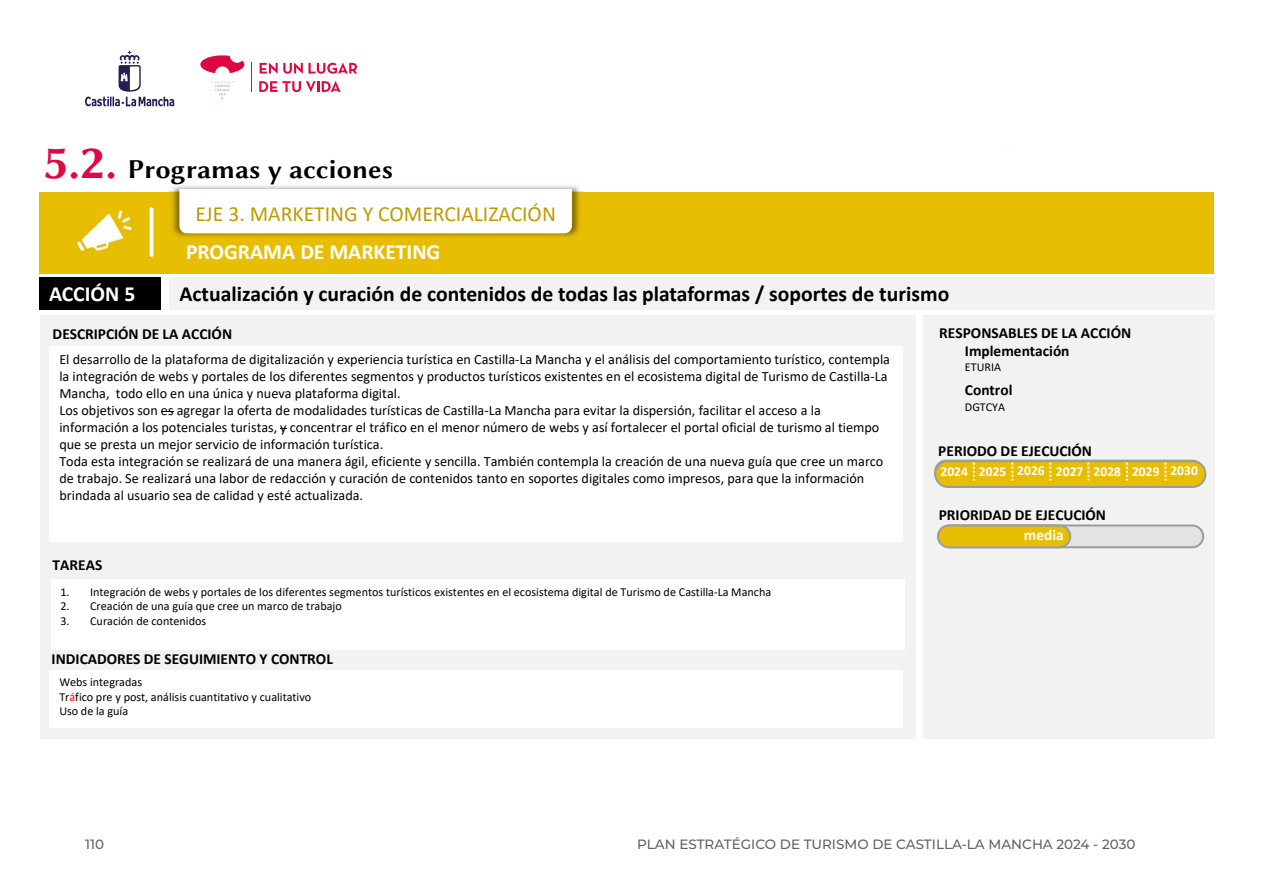
<style>
.page{position:relative;width:1263px;height:893px;background:#fff}
.page>*{position:absolute;margin:0;border:0;box-sizing:border-box;transform-origin:0 0}
.t1{font:27px "Linux Biolinum GB";color:#000}
.t2{font:700 21.6px "Calibri";color:#000}
.t3{font:21.6px "Calibri";color:#be9a02}
.t4{font:700 21.6px "Calibri";color:#fff}
.t5{font:700 15.45px "Calibri";color:#000}
.t6{font:700 15.45px "Calibri";color:#fff}
.t7{font:14.1px/17px "Calibri";color:#000}
.t8{font:500 13.5px "Montserrat";color:#646363}
.t9{font:700 13.5px "Calibri";color:#fff}
.t10{font:12.15px/14.5px "Calibri";color:#000}
.t11{font:12px "Calibri";color:#000}
.s1{font-size:48.6px;color:#df0942}
.s2{color:#f00}
</style>
<div class="page">
<svg style="left:200px;top:55px;width:44px;height:18px"></svg>
<svg style="left:210px;top:81px;width:25px;height:18px"></svg>
<svg style="left:260px;top:63px;width:97px;height:11px"></svg>
<svg style="left:259px;top:81px;width:82px;height:11px"></svg>
<svg style="left:85px;top:51px;width:89px;height:55px"></svg>
<div style="left:923px;top:315px;width:291px;height:423px;background:#f2f2f2"></div>
<div style="left:39px;top:278px;width:122px;height:32px;background:#000"></div>
<div style="left:40px;top:315px;width:875px;height:423px;background:#f2f2f2"></div>
<div style="left:50px;top:346px;width:853px;height:196px;background:#fff"></div>
<svg style="left:161px;top:411px;width:12px;height:1px"></svg>
<div style="left:51px;top:579px;width:853px;height:71px;background:#fff"></div>
<div style="left:40px;top:192px;width:1174px;height:81px;background:#e8be02"></div>
<div style="left:169px;top:277px;width:1045px;height:33px;background:#f2f2f2"></div>
<div style="left:50px;top:670px;width:853px;height:58px;background:#fff"></div>
<hr style="left:150px;top:207px;width:3px;height:50px;background:#fff;border-radius:2px">
<img style="left:169px;top:186px;width:414px;height:51px">
<div style="left:179px;top:189px;width:393px;height:44px;background:#fff"></div>
<img style="left:76px;top:210px;width:56px;height:42px">
<div style="left:939px;top:525px;width:264px;height:22px;background:#e3e3e3;border-radius:11px"></div>
<div style="left:938px;top:524px;width:266px;height:24px;border:2px solid #9d9c9c;border-radius:11px"></div>
<div style="left:938px;top:525px;width:132px;height:22px;background:#e8be02;border-radius:11px"></div>
<div style="left:937px;top:524px;width:134px;height:24px;border:2px solid #9d9c9c;border-radius:11px"></div>
<div style="left:935px;top:461px;width:270px;height:26px;background:#e8be02;border-radius:13px"></div>
<div style="left:934px;top:460px;width:272px;height:28px;border:2px solid #9d9c9c;border-radius:13px"></div>
<svg style="left:973px;top:463px;width:2px;height:17px"></svg>
<svg style="left:1011px;top:463px;width:2px;height:17px"></svg>
<svg style="left:1049px;top:463px;width:2px;height:17px"></svg>
<svg style="left:1087px;top:463px;width:2px;height:17px"></svg>
<svg style="left:1126px;top:463px;width:2px;height:17px"></svg>
<svg style="left:1164px;top:463px;width:2px;height:17px"></svg>
<h1 class="t1" style="left:43px;top:150px;width:351px"><span class="s1">5.2.</span> Programas y acciones</h1>
<h2 class="t3" style="left:195px;top:198px;width:362px">EJE 3. MARKETING Y COMERCIALIZACIÓN</h2>
<h2 class="t4" style="left:49px;top:279px;width:88px">ACCIÓN 5</h2>
<h2 class="t4" style="left:186px;top:237px;width:256px">PROGRAMA DE MARKETING</h2>
<h2 class="t2" style="left:179px;top:279px;width:771px">Actualización y curación de contenidos de todas las plataformas / soportes de turismo</h2>
<p class="t5" style="left:53px;top:323px;width:181px">DESCRIPCIÓN DE LA ACCIÓN</p>
<p class="t7" style="left:59px;top:350px;width:832px">El desarrollo de la plataforma de digitalización y experiencia turística en Castilla-La Mancha y el análisis del comportamiento turístico, contempla la integración de webs y portales de los diferentes segmentos y productos turísticos existentes en el ecosistema digital de Turismo de Castilla-La Mancha, todo ello en una única y nueva plataforma digital.<br>Los objetivos son es agregar la oferta de modalidades turísticas de Castilla-La Mancha para evitar la dispersión, facilitar el acceso a la información a los potenciales turistas, y concentrar el tráfico en el menor número de webs y así fortalecer el portal oficial de turismo al tiempo que se presta un mejor servicio de información turística.<br>Toda esta integración se realizará de una manera ágil, eficiente y sencilla. También contempla la creación de una nueva guía que cree un marco de trabajo. Se realizará una labor de redacción y curación de contenidos tanto en soportes digitales como impresos, para que la información brindada al usuario sea de calidad y esté actualizada.</p>
<p class="t5" style="left:53px;top:554px;width:51px">TAREAS</p>
<p class="t10" style="left:60px;top:584px;width:712px">1. Integración de webs y portales de los diferentes segmentos turísticos existentes en el ecosistema digital de Turismo de Castilla-La Mancha</p>
<p class="t10" style="left:60px;top:599px;width:283px">2. Creación de una guía que cree un marco de trabajo</p>
<p class="t10" style="left:60px;top:613px;width:147px">3. Curación de contenidos</p>
<p class="t5" style="left:52px;top:648px;width:283px">INDICADORES DE SEGUIMIENTO Y CONTROL</p>
<p class="t10" style="left:59px;top:675px;width:253px">Webs integradas<br>Tr<span class="s2">á</span>fico pre y post, análisis cuantitativo y cualitativo<br>Uso de la guía</p>
<p class="t5" style="left:939px;top:322px;width:193px">RESPONSABLES DE LA ACCIÓN</p>
<p class="t5" style="left:965px;top:340px;width:106px">Implementación</p>
<p class="t11" style="left:965px;top:359px;width:38px">ETURIA</p>
<p class="t5" style="left:965px;top:379px;width:49px">Control</p>
<p class="t11" style="left:965px;top:398px;width:42px">DGTCYA</p>
<p class="t5" style="left:938px;top:440px;width:155px">PERIODO DE EJECUCIÓN</p>
<p class="t9" style="left:940px;top:462px;width:259px">2024 2025 2026 2027 2028 2029 2030</p>
<p class="t5" style="left:939px;top:504px;width:169px">PRIORIDAD DE EJECUCIÓN</p>
<p class="t6" style="left:1024px;top:524px;width:41px">media</p>
<p class="t8" style="left:85px;top:835px;width:20px">110</p>
<p class="t8" style="left:637px;top:835px;width:500px">PLAN ESTRATÉGICO DE TURISMO DE CASTILLA-LA MANCHA 2024 - 2030</p>
</div>
